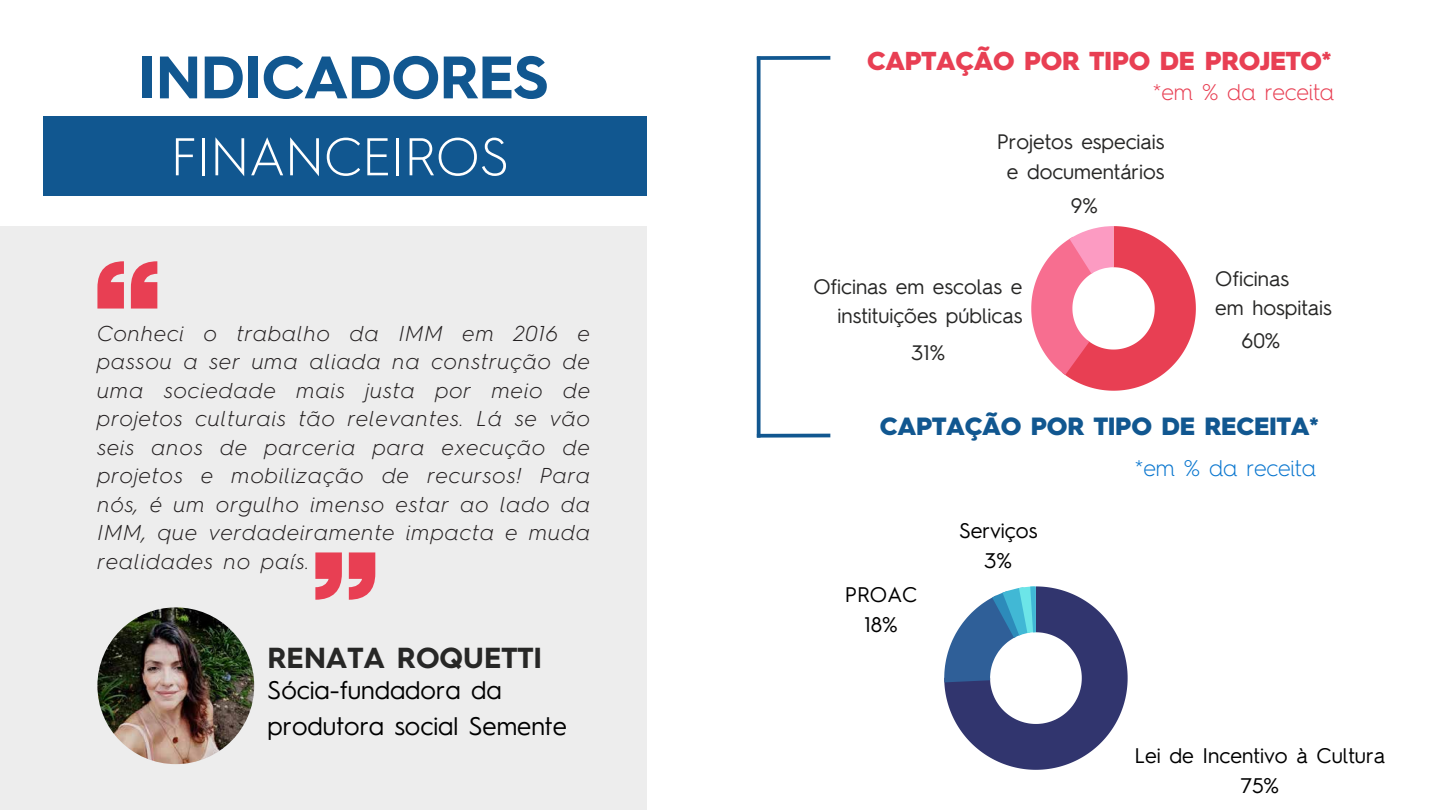
<style>
.page{position:relative;width:1440px;height:810px;background:#fff}
.page>*{position:absolute;margin:0;border:0;box-sizing:border-box;transform-origin:0 0}
.t1{font:700 60px "Hurme Geometric Sans 4";letter-spacing:-.01em;color:#115790}
.t2{font:300 53.2px "Hurme Geometric Sans 2";color:#fff}
.t3{font:700 29px "Hurme Geometric Sans 4";color:#272726}
.t4{font:900 26px "Hurme Geometric Sans 4";letter-spacing:-.01em;color:#e83f53}
.t5{font:25.5px/35.7px "Hurme Geometric Sans 1";color:#000}
.t6{font:900 25px "Hurme Geometric Sans 4";letter-spacing:-.01em;color:#115790}
.t7{font:300 22.7px "Hurme Geometric Sans 4";letter-spacing:-.01em;color:#0976cf}
.t8{font:300 22.7px "Hurme Geometric Sans 4";letter-spacing:-.01em;color:#e83f53}
.t9{font:italic 300 21.6px/28.5px "Hurme Geometric Sans 4";letter-spacing:.05em;color:#231f20;text-align:justify}
.t10{font:21.2px/29.7px "Hurme Geometric Sans 2";color:#000;text-align:center}
.t11{font:21px/29.3px "Hurme Geometric Sans 2";color:#272726}
</style>
<div class="page">
<svg style="left:1031px;top:226px;width:165px;height:165px"></svg>
<svg style="left:944px;top:586px;width:184px;height:184px"></svg>
<svg style="left:761px;top:434px;width:69px;height:4px"></svg>
<svg style="left:757px;top:60px;width:4px;height:378px;background:#2c6a9c"></svg>
<div style="left:43px;top:117px;width:604px;height:79px;background:#115790"></div>
<div style="left:0;top:226px;width:647px;height:584px;background:#ededed"></div>
<svg style="left:97px;top:261px;width:60px;height:48px"></svg>
<svg style="left:315px;top:552px;width:60px;height:48px"></svg>
<img style="left:97px;top:607px;width:157px;height:157px;border-radius:78px">
<svg style="left:757px;top:56px;width:73px;height:4px"></svg>
<h1 class="t1" style="left:139px;top:35px;width:411px">INDICADORES</h1>
<h2 class="t2" style="left:171px;top:121px;width:339px">FINANCEIROS</h2>
<p class="t9" style="left:97px;top:318px;width:495px">Conheci o trabalho da IMM em 2016 e passou a ser uma aliada na construção de uma sociedade mais justa por meio de projetos culturais tão relevantes. Lá se vão seis anos de parceria para execução de projetos e mobilização de recursos! Para nós, é um orgulho imenso estar ao lado da IMM, que verdadeiramente impacta e muda realidades no país.</p>
<h3 class="t3" style="left:268px;top:637px;width:276px">RENATA ROQUETTI</h3>
<p class="t5" style="left:268px;top:671px;width:301px">Sócia-fundadora da produtora social Semente</p>
<p class="t4" style="left:867px;top:43px;width:466px">CAPTAÇÃO POR TIPO DE PROJETO*</p>
<p class="t8" style="left:1153px;top:77px;width:183px">*em % da receita</p>
<p class="t11" style="left:997px;top:126px;width:169px;text-align:center">Projetos especiais e documentários</p>
<p class="t11" style="left:1071px;top:190px;width:28px">9%</p>
<p class="t11" style="left:813px;top:270px;width:211px;text-align:right">Oficinas em escolas e instituições públicas</p>
<p class="t11" style="left:912px;top:337px;width:35px">31%</p>
<p class="t11" style="left:1215px;top:262px;width:118px">Oficinas<br>em hospitais</p>
<p class="t11" style="left:1242px;top:325px;width:40px">60%</p>
<p class="t6" style="left:880px;top:409px;width:440px">CAPTAÇÃO POR TIPO DE RECEITA*</p>
<p class="t7" style="left:1134px;top:453px;width:183px">*em % da receita</p>
<p class="t10" style="left:845px;top:578px;width:74px">PROAC<br>18%</p>
<p class="t10" style="left:959px;top:514px;width:80px">Serviços<br>3%</p>
<p class="t10" style="left:1134px;top:739px;width:252px">Lei de Incentivo à Cultura<br>75%</p>
</div>
